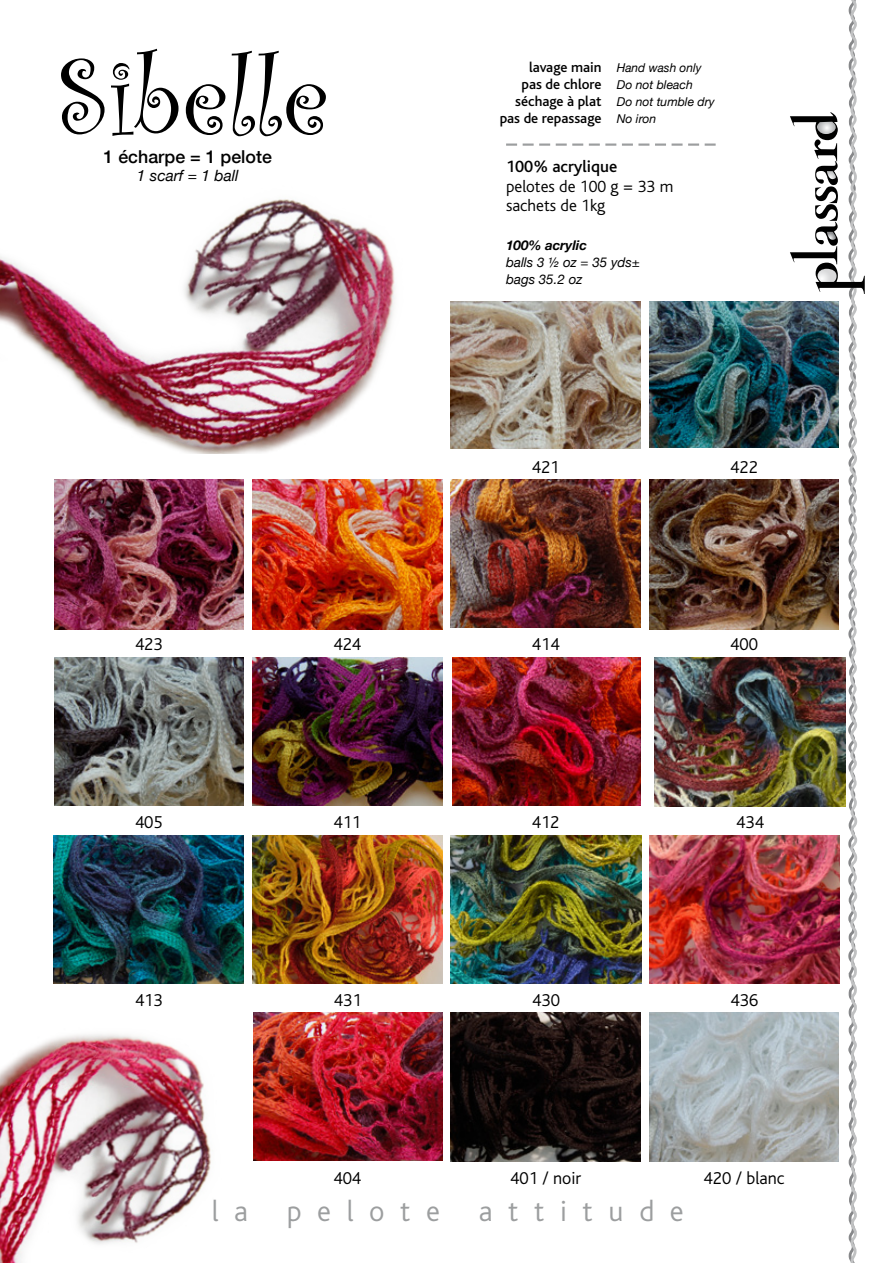
<style>
.page{position:relative;width:893px;height:1263px;background:#fff}
.page>*{position:absolute;margin:0;border:0;box-sizing:border-box;transform-origin:0 0}
.t1{font:111px "Curlz";color:#000}
.t2{font:300 30px "Bliss";letter-spacing:.52em;color:#9c9e9f}
.t3{font:300 18px "Bliss";color:#000}
.t4{font:500 17.7px "Helvetica Neue";color:#000}
.t5{font:300 17.1px/19.5px "Bliss";color:#000}
.t6{font:500 17.1px "Bliss";color:#000}
.t7{font:italic 15.6px "Helvetica Neue";color:#000}
.t8{font:500 14.55px/17.1px "Bliss";color:#000;text-align:right}
.t9{font:italic 13.35px/17.1px "Helvetica Neue";color:#000}
.t10{font:italic 700 13.35px "Helvetica Neue";color:#000}
.t11{font:italic 12.15px/17.1px "Helvetica Neue";color:#000}
</style>
<div class="page">
<svg style="left:790px;top:0;width:75px;height:1263px"></svg>
<svg style="left:506px;top:144px;width:210px;height:2px"></svg>
<img style="left:451px;top:302px;width:190px;height:147px">
<img style="left:649px;top:302px;width:190px;height:146px">
<img style="left:54px;top:480px;width:190px;height:149px">
<img style="left:252px;top:480px;width:190px;height:149px">
<img style="left:451px;top:480px;width:190px;height:147px">
<img style="left:649px;top:480px;width:190px;height:149px">
<img style="left:54px;top:657px;width:190px;height:149px">
<img style="left:452px;top:657px;width:189px;height:149px">
<img style="left:54px;top:835px;width:190px;height:149px">
<img style="left:451px;top:1013px;width:190px;height:148px">
<img style="left:649px;top:1013px;width:190px;height:148px">
<img style="left:0;top:199px;width:395px;height:254px">
<img style="left:254px;top:1013px;width:188px;height:148px">
<img style="left:252px;top:657px;width:190px;height:148px">
<img style="left:252px;top:835px;width:191px;height:149px">
<img style="left:451px;top:835px;width:190px;height:149px">
<img style="left:649px;top:835px;width:190px;height:149px">
<img style="left:655px;top:657px;width:190px;height:149px">
<img style="left:0;top:1034px;width:211px;height:229px">
<h1 class="t1" style="left:55px;top:19px;width:275px">Sibelle</h1>
<p class="t4" style="left:104px;top:146px;width:170px">1 écharpe = 1 pelote</p>
<p class="t7" style="left:137px;top:166px;width:103px">1 scarf = 1 ball</p>
<p class="t8" style="left:500px;top:59px;width:103px">lavage main<br>pas de chlore séchage à plat pas de repassage</p>
<p class="t11" style="left:617px;top:59px;width:99px">Hand wash only<br>Do not bleach<br>Do not tumble dry<br>No iron</p>
<p class="t6" style="left:506px;top:157px;width:113px">100% acrylique</p>
<p class="t5" style="left:506px;top:176px;width:169px">pelotes de 100 g = 33 m sachets de 1kg</p>
<p class="t10" style="left:506px;top:237px;width:82px">100% acrylic</p>
<p class="t9" style="left:506px;top:254px;width:135px">balls 3 ½ oz = 35 yds± bags 35.2 oz</p>
<p class="t3" style="left:532px;top:457px;width:29px">421</p>
<p class="t3" style="left:730px;top:457px;width:29px">422</p>
<p class="t3" style="left:135px;top:635px;width:29px">423</p>
<p class="t3" style="left:333px;top:635px;width:29px">424</p>
<p class="t3" style="left:532px;top:635px;width:29px">414</p>
<p class="t3" style="left:730px;top:635px;width:29px">400</p>
<p class="t3" style="left:135px;top:813px;width:29px">405</p>
<p class="t3" style="left:333px;top:813px;width:29px">411</p>
<p class="t3" style="left:532px;top:813px;width:29px">412</p>
<p class="t3" style="left:736px;top:813px;width:29px">434</p>
<p class="t3" style="left:135px;top:990px;width:29px">413</p>
<p class="t3" style="left:334px;top:990px;width:29px">431</p>
<p class="t3" style="left:532px;top:990px;width:29px">430</p>
<p class="t3" style="left:731px;top:990px;width:29px">436</p>
<p class="t3" style="left:333px;top:1168px;width:29px">404</p>
<p class="t3" style="left:510px;top:1168px;width:73px">401 / noir</p>
<h2 class="t2" style="left:212px;top:1196px;width:38px">l a</h2>
<h2 class="t2" style="left:287px;top:1196px;width:155px">pelote</h2>
<h2 class="t2" style="left:479px;top:1196px;width:207px">attitude</h2>
<p class="t3" style="left:704px;top:1168px;width:82px">420 / blanc</p>
</div>
